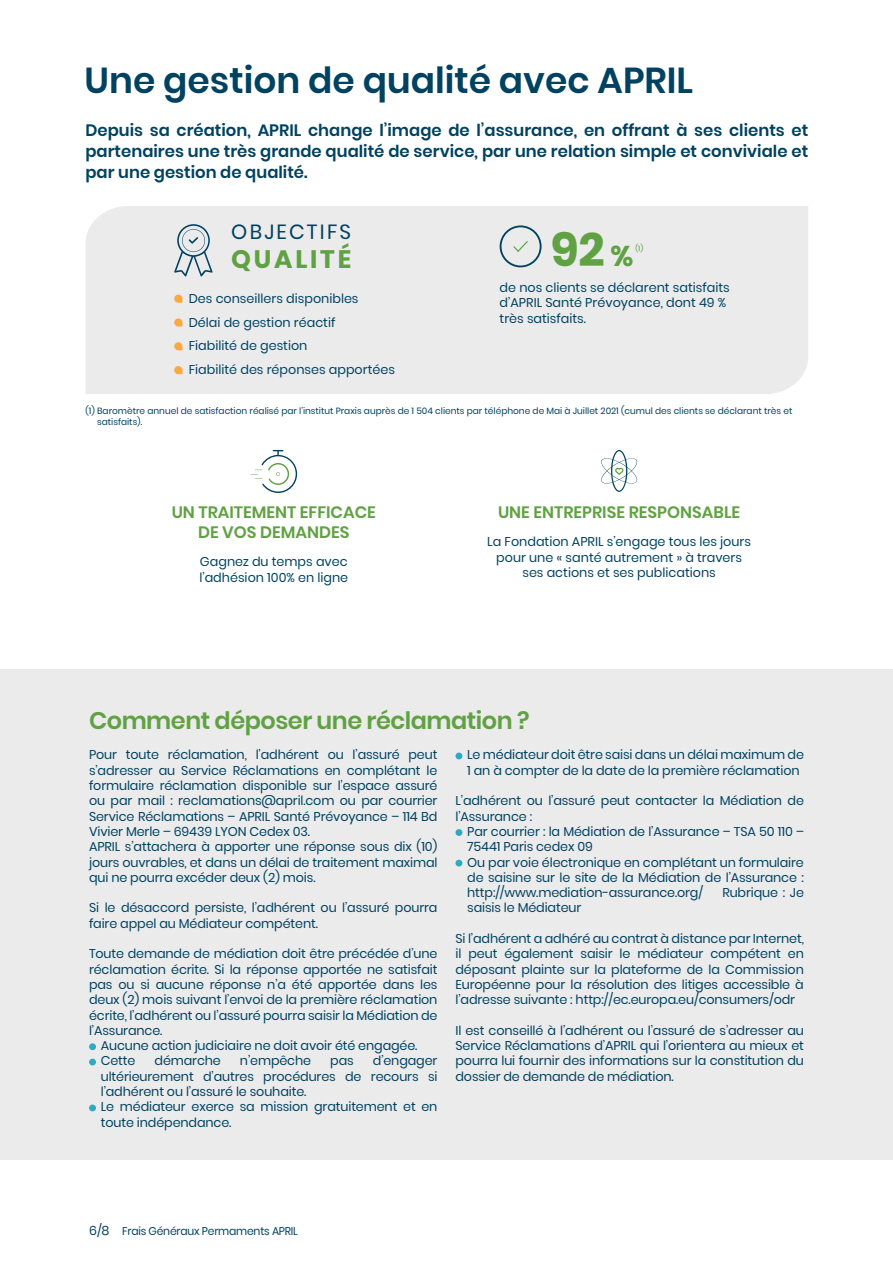
<style>
.page{position:relative;width:893px;height:1263px;background:#fff}
.page>*{position:absolute;margin:0;border:0;box-sizing:border-box;transform-origin:0 0}
.t1{font:700 46.5px "Poppins";color:#60a243}
.t2{font:600 36px "Poppins";color:#004260}
.t3{font:700 25.2px "Poppins";letter-spacing:.11em;color:#60a243}
.t4{font:600 24px "Poppins";letter-spacing:-.02em;color:#60a243}
.t5{font:20.55px "Poppins";letter-spacing:.11em;color:#004260}
.t6{font:600 16.5px/21px "Poppins";color:#004260;text-align:justify}
.t7{font:600 16.5px/19.8px "Poppins";color:#60a243;text-align:center}
.Texte_courant{font:12.75px/15.3px "Poppins";letter-spacing:-.01em;color:#004260;text-align:justify}
.t8{font:11.25px "Poppins";letter-spacing:-.02em;color:#004260;scale:.96 1}
.t9{font:9px/10.8px "Poppins";color:#004260}
.t10{font:7.5px "Poppins";color:#60a243}
.s1{font-size:28.5px}
</style>
<div class="page">
<div style="left:0;top:670px;width:893px;height:490px;background:#ebebec"></div>
<div style="left:89px;top:1043px;width:7px;height:7px;background:#2cabc2;border-radius:50%"></div>
<div style="left:89px;top:1059px;width:7px;height:6px;background:#2cabc2;border-radius:50%"></div>
<div style="left:89px;top:1104px;width:7px;height:7px;background:#2cabc2;border-radius:50%"></div>
<div style="left:455px;top:753px;width:7px;height:6px;background:#2cabc2;border-radius:50%"></div>
<div style="left:455px;top:829px;width:7px;height:7px;background:#2cabc2;border-radius:50%"></div>
<div style="left:455px;top:860px;width:7px;height:6px;background:#2cabc2;border-radius:50%"></div>
<div style="left:85px;top:206px;width:723px;height:188px;background:#ebebec"></div>
<svg style="left:174px;top:295px;width:9px;height:8px"></svg>
<svg style="left:174px;top:318px;width:9px;height:9px"></svg>
<svg style="left:174px;top:342px;width:9px;height:8px"></svg>
<svg style="left:174px;top:366px;width:9px;height:8px"></svg>
<svg style="left:250px;top:450px;width:47px;height:43px"></svg>
<svg style="left:601px;top:450px;width:37px;height:42px"></svg>
<svg style="left:500px;top:225px;width:42px;height:42px;background:#cad3d7"></svg>
<svg style="left:174px;top:224px;width:39px;height:52px;background:#bfcbd1"></svg>
<p class="t2" style="left:85px;top:60px;width:610px">Une gestion de qualité avec APRIL</p>
<p class="t6" style="left:85px;top:120px;width:724px">Depuis sa création, APRIL change l’image de l’assurance, en offrant à ses clients et partenaires une très grande qualité de service, par une relation simple et conviviale et par une gestion de qualité.</p>
<p class="t5" style="left:231px;top:220px;width:121px">OBJECTIFS</p>
<p class="t3" style="left:231px;top:244px;width:121px">QUALITÉ</p>
<p class="Texte_courant" style="left:189px;top:291px;width:171px">Des conseillers disponibles</p>
<p class="Texte_courant" style="left:189px;top:314px;width:148px">Délai de gestion réactif</p>
<p class="Texte_courant" style="left:189px;top:338px;width:120px">Fiabilité de gestion</p>
<p class="Texte_courant" style="left:189px;top:362px;width:208px">Fiabilité des réponses apportées</p>
<p class="t1" style="left:551px;top:223px;width:84px">92 <span class="s1">%</span></p>
<p class="t10" style="left:635px;top:244px;width:9px">(1)</p>
<p class="Texte_courant" style="left:500px;top:280px;width:232px;text-align:left">de nos clients se déclarent satisfaits d’APRIL Santé Prévoyance, dont 49 % très satisfaits.</p>
<p class="t9" style="left:97px;top:405px;width:697px;text-indent:-12px">(1) Baromètre annuel de satisfaction réalisé par l’institut Praxis auprès de 1 504 clients par téléphone de Mai à Juillet 2021 (cumul des clients se déclarant très et satisfaits).</p>
<p class="t7" style="left:172px;top:503px;width:206px">UN TRAITEMENT EFFICACE<br>DE VOS DEMANDES</p>
<p class="Texte_courant" style="left:199px;top:554px;width:150px">Gagnez du temps avec l’adhésion 100% en ligne</p>
<p class="t7" style="left:498px;top:503px;width:244px">UNE ENTREPRISE RESPONSABLE</p>
<p class="Texte_courant" style="left:487px;top:534px;width:265px;text-align:center">La Fondation APRIL s’engage tous les jours pour une « santé autrement » à travers ses actions et ses publications</p>
<p class="t4" style="left:89px;top:706px;width:442px">Comment déposer une réclamation ?</p>
<p class="Texte_courant" style="left:89px;top:747px;width:350px">Pour toute réclamation, l’adhérent ou l’assuré peut s’adresser au Service Réclamations en complétant le formulaire réclamation disponible sur l’espace assuré ou par mail : reclamations@april.com ou par courrier Service Réclamations – APRIL Santé Prévoyance – 114 Bd Vivier Merle – 69439 LYON Cedex 03.</p>
<p class="Texte_courant" style="left:89px;top:839px;width:350px">APRIL s’attachera à apporter une réponse sous dix (10) jours ouvrables, et dans un délai de traitement maximal qui ne pourra excéder deux (2) mois.</p>
<p class="Texte_courant" style="left:89px;top:900px;width:350px">Si le désaccord persiste, l’adhérent ou l’assuré pourra faire appel au Médiateur compétent.</p>
<p class="Texte_courant" style="left:89px;top:946px;width:350px">Toute demande de médiation doit être précédée d’une réclamation écrite. Si la réponse apportée ne satisfait pas ou si aucune réponse n’a été apportée dans les deux (2) mois suivant l’envoi de la première réclamation écrite, l’adhérent ou l’assuré pourra saisir la Médiation de l’Assurance.</p>
<p class="Texte_courant" style="left:101px;top:1038px;width:318px">Aucune action judiciaire ne doit avoir été engagée.</p>
<p class="Texte_courant" style="left:101px;top:1053px;width:36px">Cette</p>
<p class="Texte_courant" style="left:155px;top:1053px;width:68px">démarche</p>
<p class="Texte_courant" style="left:240px;top:1053px;width:73px">n’empêche</p>
<p class="Texte_courant" style="left:330px;top:1053px;width:25px">pas</p>
<p class="Texte_courant" style="left:467px;top:747px;width:338px">Le médiateur doit être saisi dans un délai maximum de<br>1 an à compter de la date de la première réclamation</p>
<p class="Texte_courant" style="left:455px;top:793px;width:350px">L’adhérent ou l’assuré peut contacter la Médiation de l’Assurance :</p>
<p class="Texte_courant" style="left:467px;top:824px;width:338px">Par courrier : la Médiation de l’Assurance – TSA 50 110 –<br>75441 Paris cedex 09</p>
<p class="Texte_courant" style="left:467px;top:854px;width:338px">Ou par voie électronique en complétant un formulaire de saisine sur le site de la Médiation de l’Assurance : http://www.mediation-assurance.org/</p>
<p class="Texte_courant" style="left:722px;top:885px;width:83px">Rubrique : Je</p>
<p class="Texte_courant" style="left:467px;top:900px;width:116px">saisis le Médiateur</p>
<p class="Texte_courant" style="left:455px;top:931px;width:350px">Si l’adhérent a adhéré au contrat à distance par Internet, il peut également saisir le médiateur compétent en déposant plainte sur la plateforme de la Commission Européenne pour la résolution des litiges accessible à l’adresse suivante : http://ec.europa.eu/consumers/odr</p>
<p class="Texte_courant" style="left:455px;top:1023px;width:350px">Il est conseillé à l’adhérent ou l’assuré de s’adresser au Service Réclamations d’APRIL qui l’orientera au mieux et pourra lui fournir des informations sur la constitution du dossier de demande de médiation.</p>
<p class="Texte_courant" style="left:101px;top:1053px;width:338px;text-indent:272px">d’engager ultérieurement d’autres procédures de recours si l’adhérent ou l’assuré le souhaite.</p>
<p class="Texte_courant" style="left:101px;top:1099px;width:338px">Le médiateur exerce sa mission gratuitement et en toute indépendance.</p>
<p class="Texte_courant" style="left:89px;top:1223px;width:22px">6/8</p>
<p class="t8" style="left:122px;top:1225px;width:185px">Frais Généraux Permaments APRIL</p>
</div>
